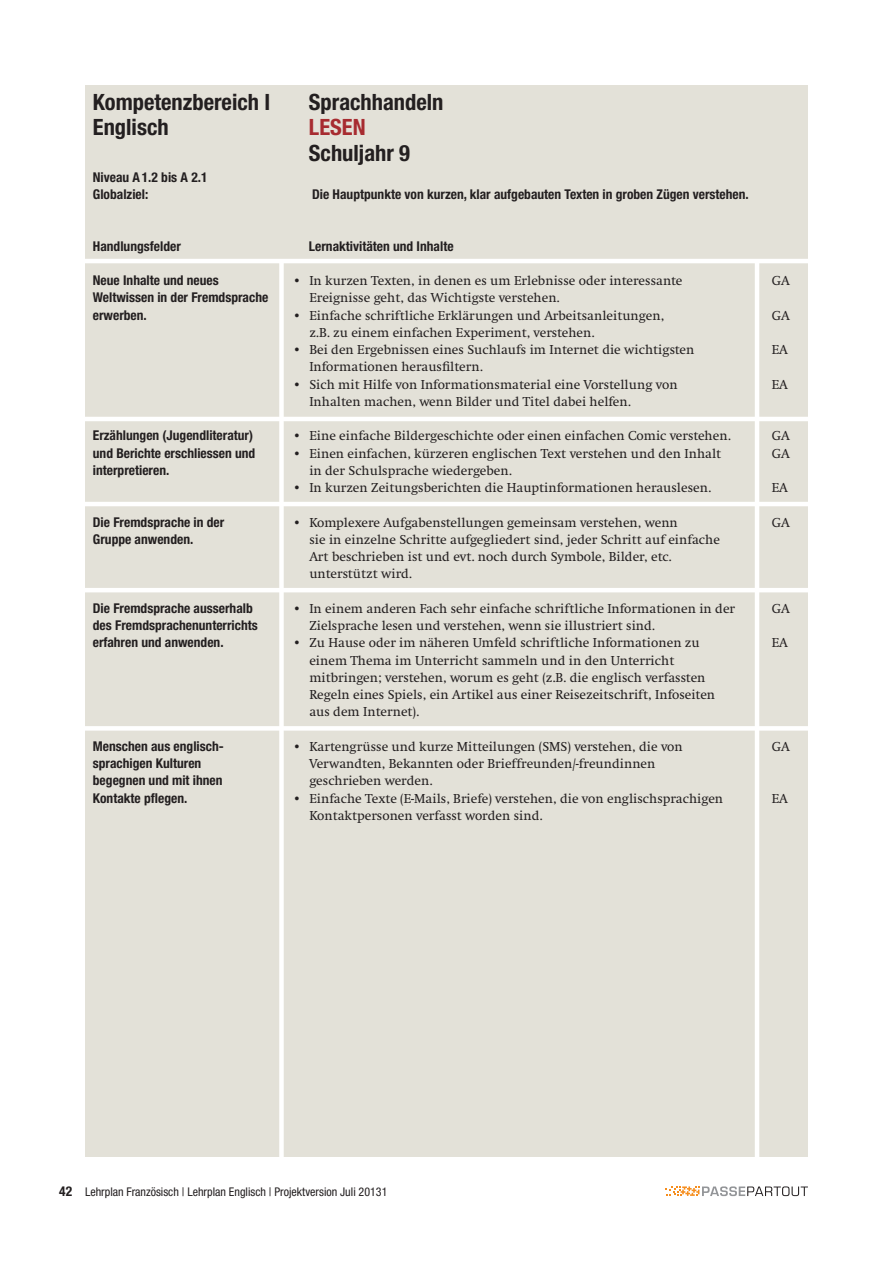
<style>
.page{position:relative;width:893px;height:1263px;background:#fff}
.page>*{position:absolute;margin:0;border:0;box-sizing:border-box;transform-origin:0 0}
.t1{font:700 condensed 22.5px "Helvetica Neue";color:#231f20}
.t2{font:700 condensed 22.5px "Helvetica Neue";color:#a72b30}
.t3{font:13.5px/17.2px "Swift";color:#231f20}
.t4{font:700 condensed 13.5px/17.2px "Helvetica Neue";color:#231f20}
.t5{font:condensed 12px "Helvetica Neue";color:#231f20}
.s1{font-weight:700;font-size:13.5px}
</style>
<div class="page">
<svg style="left:665px;top:1186px;width:143px;height:10px"></svg>
<div style="left:85px;top:85px;width:723px;height:1072px;background:#e3e1d8"></div>
<hr style="left:19px;top:259px;width:837px;height:4px;background:#fff">
<div style="left:279px;top:260px;width:5px;height:915px;background:#fff"></div>
<hr style="left:755px;top:260px;width:4px;height:919px;background:#fff">
<hr style="left:19px;top:417px;width:837px;height:4px;background:#fff">
<div style="left:19px;top:726px;width:837px;height:5px;background:#fff"></div>
<hr style="left:19px;top:502px;width:837px;height:4px;background:#fff">
<hr style="left:19px;top:588px;width:837px;height:4px;background:#fff">
<h1 class="t1" style="left:93px;top:88px;width:179px">Kompetenzbereich I</h1>
<h1 class="t1" style="left:309px;top:88px;width:136px">Sprachhandeln</h1>
<h1 class="t1" style="left:93px;top:113px;width:77px">Englisch</h1>
<h1 class="t2" style="left:309px;top:113px;width:58px">LESEN</h1>
<h1 class="t1" style="left:309px;top:139px;width:103px">Schuljahr 9</h1>
<p class="t4" style="left:93px;top:168px;width:116px">Niveau A1.2 bis A 2.1<br>Globalziel:</p>
<p class="t4" style="left:312px;top:185px;width:438px">Die Hauptpunkte von kurzen, klar aufgebauten Texten in groben Zügen verstehen.</p>
<p class="t4" style="left:93px;top:237px;width:89px">Handlungsfelder</p>
<p class="t4" style="left:309px;top:237px;width:146px">Lernaktivitäten und Inhalte</p>
<p class="t4" style="left:93px;top:271px;width:177px">Neue Inhalte und neues<br>Weltwissen in der Fremdsprache erwerben.</p>
<p class="t3" style="left:309px;top:272px;width:375px;text-indent:-17px">• In kurzen Texten, in denen es um Erlebnisse oder interessante<br>Ereignisse geht, das Wichtigste verstehen.</p>
<p class="t3" style="left:309px;top:307px;width:356px;text-indent:-17px">• Einfache schriftliche Erklärungen und Arbeitsanleitungen, z.B. zu einem einfachen Experiment, verstehen.</p>
<p class="t3" style="left:309px;top:341px;width:387px;text-indent:-17px">• Bei den Ergebnissen eines Suchlaufs im Internet die wichtigsten<br>Informationen herausfiltern.</p>
<p class="t3" style="left:309px;top:376px;width:370px;text-indent:-17px">• Sich mit Hilfe von Informationsmaterial eine Vorstellung von<br>Inhalten machen, wenn Bilder und Titel dabei helfen.</p>
<p class="t3" style="left:292px;top:428px;width:440px">• Eine einfache Bildergeschichte oder einen einfachen Comic verstehen.</p>
<p class="t3" style="left:309px;top:445px;width:413px;text-indent:-17px">• Einen einfachen, kürzeren englischen Text verstehen und den Inhalt in der Schulsprache wiedergeben.</p>
<p class="t3" style="left:292px;top:479px;width:420px">• In kurzen Zeitungsberichten die Hauptinformationen herauslesen.</p>
<p class="t3" style="left:309px;top:514px;width:412px;text-indent:-17px">• Komplexere Aufgabenstellungen gemeinsam verstehen, wenn<br>sie in einzelne Schritte aufgegliedert sind, jeder Schritt auf einfache Art beschrieben ist und evt. noch durch Symbole, Bilder, etc. unterstützt wird.</p>
<p class="t3" style="left:309px;top:600px;width:427px;text-indent:-17px">• In einem anderen Fach sehr einfache schriftliche Informationen in der<br>Zielsprache lesen und verstehen, wenn sie illustriert sind.</p>
<p class="t3" style="left:309px;top:635px;width:407px;text-indent:-17px">• Zu Hause oder im näheren Umfeld schriftliche Informationen zu einem Thema im Unterricht sammeln und in den Unterricht mitbringen; verstehen, worum es geht (z.B. die englisch verfassten Regeln eines Spiels, ein Artikel aus einer Reisezeitschrift, Infoseiten aus dem Internet).</p>
<p class="t3" style="left:309px;top:738px;width:375px;text-indent:-17px">• Kartengrüsse und kurze Mitteilungen (SMS) verstehen, die von<br>Verwandten, Bekannten oder Brieffreunden/-freundinnen geschrieben werden.</p>
<p class="t3" style="left:309px;top:790px;width:415px;text-indent:-17px">• Einfache Texte (E-Mails, Briefe) verstehen, die von englischsprachigen<br>Kontaktpersonen verfasst worden sind.</p>
<p class="t4" style="left:93px;top:427px;width:164px">Erzählungen (Jugendliteratur) und Berichte erschliessen und interpretieren.</p>
<p class="t4" style="left:93px;top:513px;width:133px">Die Fremdsprache in der<br>Gruppe anwenden.</p>
<p class="t4" style="left:93px;top:599px;width:166px">Die Fremdsprache ausserhalb des Fremdsprachenunterrichts erfahren und anwenden.</p>
<p class="t4" style="left:93px;top:737px;width:132px">Menschen aus englisch&shy;sprachigen Kulturen begegnen und mit ihnen<br>Kontakte pflegen.</p>
<p class="t3" style="left:772px;top:272px;width:19px">GA</p>
<p class="t3" style="left:772px;top:307px;width:19px">GA</p>
<p class="t3" style="left:772px;top:341px;width:18px">EA</p>
<p class="t3" style="left:772px;top:376px;width:18px">EA</p>
<p class="t3" style="left:772px;top:427px;width:19px">GA<br>GA</p>
<p class="t3" style="left:772px;top:479px;width:18px">EA</p>
<p class="t3" style="left:772px;top:514px;width:19px">GA</p>
<p class="t3" style="left:772px;top:600px;width:19px">GA</p>
<p class="t3" style="left:772px;top:635px;width:18px">EA</p>
<p class="t3" style="left:772px;top:738px;width:19px">GA</p>
<p class="t3" style="left:772px;top:790px;width:18px">EA</p>
<p class="t5" style="left:59px;top:1185px;width:330px"><span class="s1">42</span> Lehrplan Französisch | Lehrplan Englisch | Projektversion Juli 20131</p>
</div>
